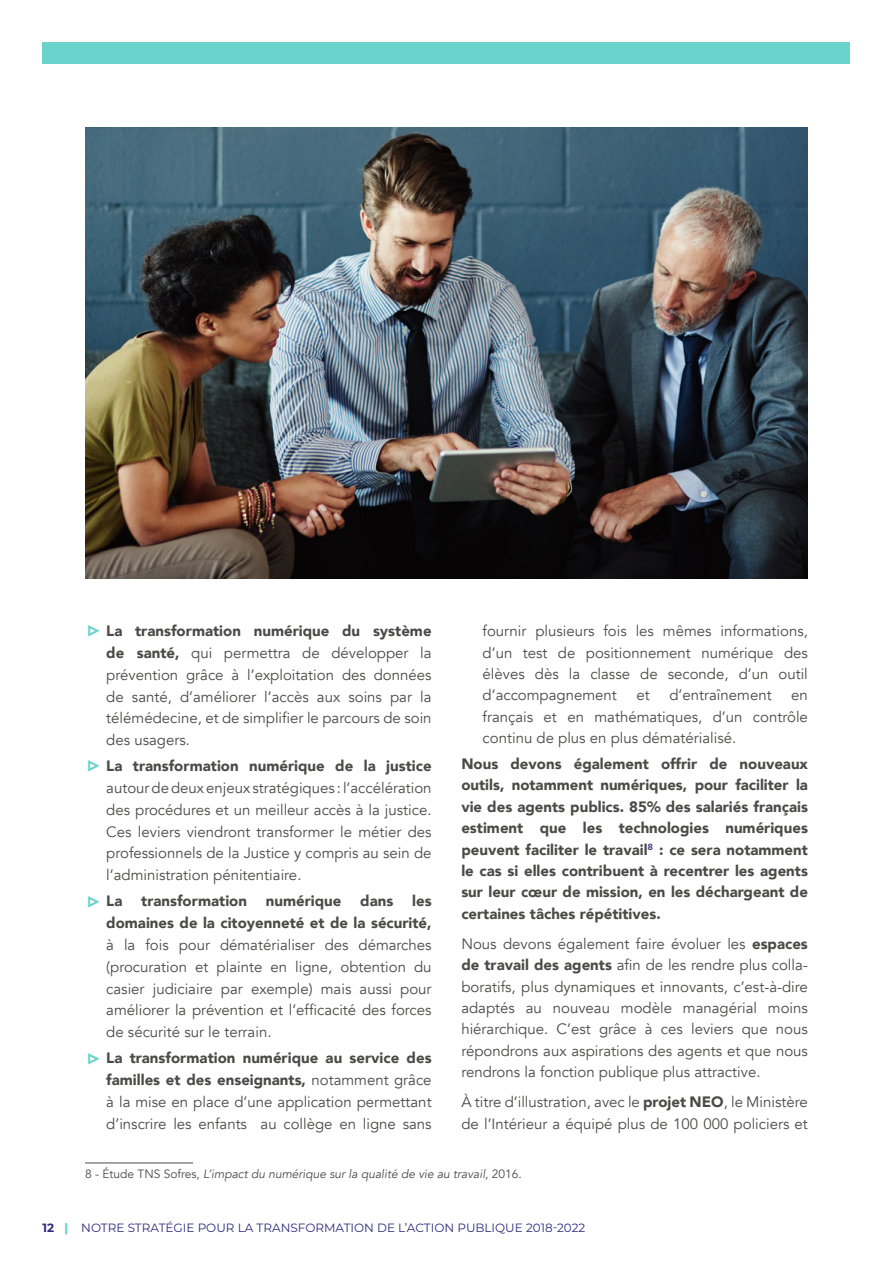
<style>
.page{position:relative;width:893px;height:1263px;background:#fff}
.page>*{position:absolute;margin:0;border:0;box-sizing:border-box;transform-origin:0 0}
.t1{font:15px/21.8px "Avenir";color:#4a4a49;text-align:justify}
.t2{font:900 15px/21.5px "Avenir";color:#4a4a49;text-align:right}
.t3{font:italic 12px "Avenir";color:#4a4a49}
.t4{font:12px "Montserrat";color:#2e2c7d}
.s1{font-family:"Montserrat";font-weight:800;font-size:27px;color:#6ad3cc}
.s2{font-weight:900}
.s3{font-style:normal}
.s4{font-weight:700}
.s5{font-weight:800;color:#6ad3cc}
</style>
<div class="page">
<div style="left:43px;top:43px;width:807px;height:21px;background:#6ad3cc"></div>
<hr style="left:85px;top:1162px;width:108px;height:1px;background:#4a4a49">
<img style="left:85px;top:128px;width:723px;height:450px">
<p class="t1" style="left:106px;top:620px;width:327px;text-indent:-21px"><span class="s1">▷</span> <span class="s2">La transformation numérique du système de santé,</span> qui permettra de développer la prévention grâce à l’exploitation des données de santé, d’améliorer l’accès aux soins par la télémédecine, et de simplifier le parcours de soin des usagers.</p>
<p class="t1" style="left:106px;top:755px;width:327px;text-indent:-21px"><span class="s1">▷</span> <span class="s2">La transformation numérique de la justice </span>autour de deux enjeux stratégiques : l’accélération des procédures et un meilleur accès à la justice.<br>Ces leviers viendront transformer le métier des professionnels de la Justice y compris au sein de l’administration pénitentiaire.</p>
<p class="t2" style="left:85px;top:890px;width:39px"><span class="s1">▷</span> La</p>
<p class="t2" style="left:141px;top:890px;width:107px">transformation</p>
<p class="t2" style="left:266px;top:890px;width:77px">numérique</p>
<p class="t2" style="left:360px;top:890px;width:35px">dans</p>
<p class="t1" style="left:483px;top:620px;width:327px">fournir plusieurs fois les mêmes informations, d’un test de positionnement numérique des élèves dès la classe de seconde, d’un outil d’accompagnement</p>
<p class="t1" style="left:636px;top:684px;width:15px">et</p>
<p class="t1" style="left:669px;top:684px;width:104px">d’entraînement</p>
<p class="t1" style="left:483px;top:685px;width:327px;text-indent:309px">en français et en mathématiques, d’un contrôle continu de plus en plus dématérialisé.</p>
<p class="t2" style="left:461px;top:752px;width:348px;text-align:justify">Nous devons également offrir de nouveaux outils, notamment numériques, pour faciliter la vie des agents publics. 85% des salariés français estiment que les technologies numériques peuvent faciliter le travail<sup>8</sup> : ce sera notamment le cas si elles contribuent à recentrer les agents sur leur cœur de mission, en les déchargeant de certaines tâches répétitives.</p>
<p class="t1" style="left:461px;top:933px;width:348px">Nous devons également faire évoluer les <span class="s2">espaces de travail des agents</span> afin de les rendre plus colla&shy;boratifs, plus dynamiques et innovants, c’est-à-dire adaptés au nouveau modèle managérial moins hiérarchique. C’est grâce à ces leviers que nous répondrons aux aspirations des agents et que nous rendrons la fonction publique plus attractive.</p>
<p class="t1" style="left:461px;top:1091px;width:348px">À titre d’illustration, avec le <span class="s2">projet NEO</span>, le Ministère de l’Intérieur a équipé plus de 100 000 policiers et</p>
<p class="t2" style="left:106px;top:890px;width:327px">les<br>domaines de la citoyenneté et de la sécurité,</p>
<p class="t1" style="left:106px;top:934px;width:327px">à la fois pour dématérialiser des démarches (procuration et plainte en ligne, obtention du casier judiciaire par exemple) mais aussi pour améliorer la prévention et l’efficacité des forces de sécurité sur le terrain.</p>
<p class="t1" style="left:106px;top:1047px;width:327px;text-indent:-21px"><span class="s1">▷</span> <span class="s2">La transformation numérique au service des familles et des enseignants,</span> notamment grâce à la mise en place d’une application permettant d’inscrire les enfants au collège en ligne sans</p>
<p class="t3" style="left:85px;top:1167px;width:438px"><span class="s3">8 - Étude TNS Sofres,</span> L’impact du numérique sur la qualité de vie au travail, <span class="s3">2016.</span></p>
<p class="t4" style="left:43px;top:1219px;width:544px"><span class="s4">12</span> <span class="s5">|</span> NOTRE STRATÉGIE POUR LA TRANSFORMATION DE L’ACTION PUBLIQUE 2018-2022</p>
</div>
